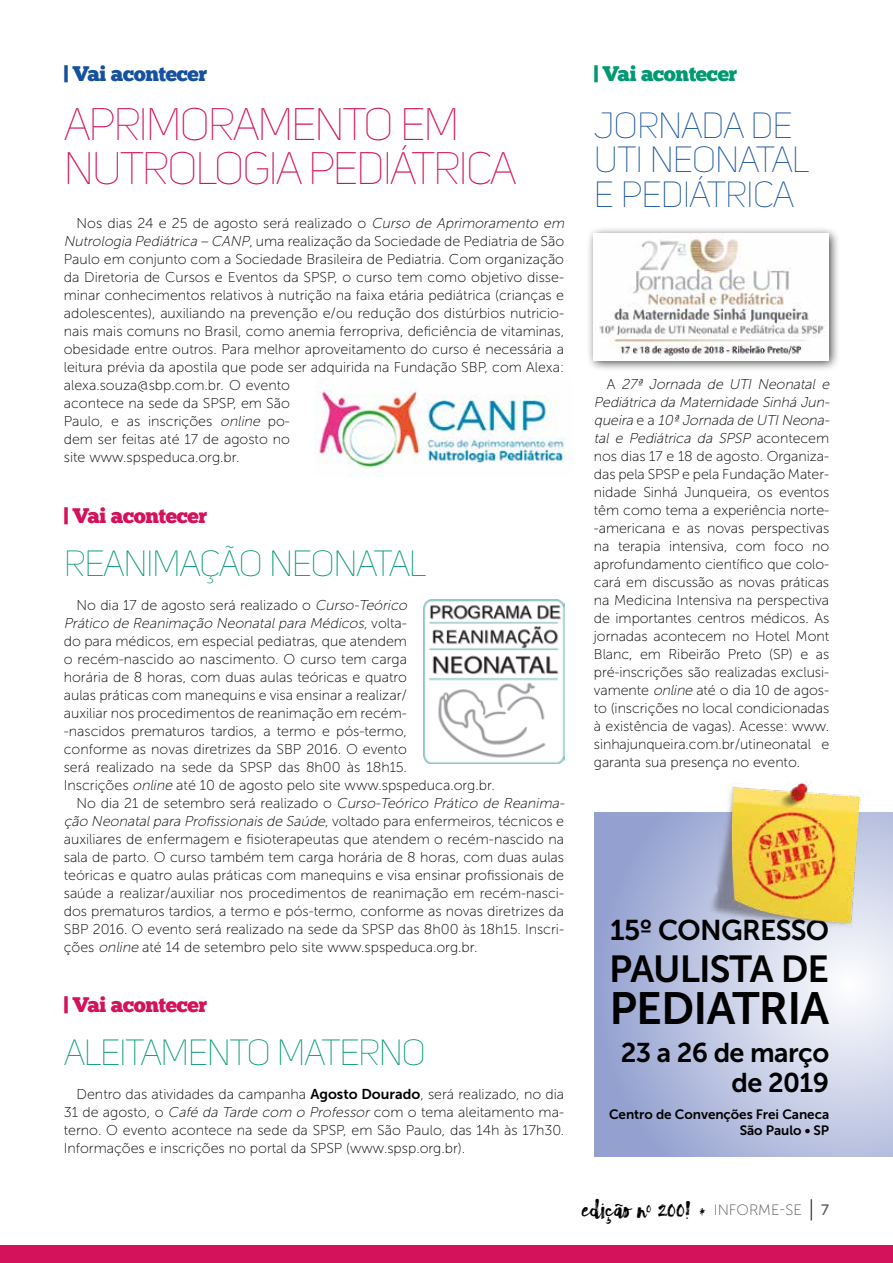
<style>
.page{position:relative;width:893px;height:1263px;background:#fff}
.page>*{position:absolute;margin:0;border:0;box-sizing:border-box;transform-origin:0 0}
.t1{font:45px/43.5px "Uni Sans Thin CAPS";letter-spacing:-.05em;color:#d4115b}
.t2{font:45px "Museo Sans 700";letter-spacing:-.02em;color:#000}
.t3{font:37.5px "Museo Sans 700";letter-spacing:-.025em;color:#000}
.t4{font:36px "Uni Sans Thin CAPS";letter-spacing:-.04em;color:#009973}
.t5{font:36px/34.5px "Uni Sans Thin CAPS";letter-spacing:-.03em;color:#15519e}
.t6{font:28.5px "Museo Sans 700";letter-spacing:-.025em;color:#000}
.t7{font:27px "The Treasured Years Script";letter-spacing:.01em;color:#000}
.t8{font:27px/29.5px "Museo Sans 700";letter-spacing:-.02em;color:#000;text-align:right}
.t9{font:21px "Chunk Five Ex";letter-spacing:-.02em;color:#d4115b}
.t10{font:21px "Chunk Five Ex";letter-spacing:-.02em;color:#15519e}
.t11{font:21px "Chunk Five Ex";letter-spacing:-.02em;color:#009973}
.t12{font:15px "Museo Sans 500";color:#575756}
.t13{font:14.25px/18px "Museo Sans 100";color:#000}
.t14{font:italic 14.25px "Museo Sans 100";color:#000}
.t15{font:13.5px/16.2px "Museo Sans 700";letter-spacing:-.005em;color:#000;text-align:right}
.s1{font-style:italic}
.s2{font-style:normal}
.s3{font-family:"Museo Sans 700"}
.s4{font-family:"Museo Sans 100";font-size:15px;color:#575756}
</style>
<div class="page">
<svg style="left:811px;top:1199px;width:1px;height:21px"></svg>
<svg style="left:594px;top:812px;width:299px;height:345px;background:#bcc4e1"></svg>
<div style="left:0;top:1246px;width:893px;height:17px;background:#d4115b"></div>
<div style="left:586px;top:226px;width:254px;height:146px;background:#000;opacity:.75"></div>
<img style="left:594px;top:234px;width:235px;height:126px">
<img style="left:709px;top:781px;width:162px;height:153px">
<img style="left:315px;top:377px;width:257px;height:99px">
<img style="left:424px;top:600px;width:140px;height:163px">
<h3 class="t10" style="left:64px;top:58px;width:145px">| Vai acontecer</h3>
<h1 class="t1" style="left:64px;top:103px;width:454px">APRIMORAMENTO EM<br>NUTROLOGIA PEDIÁTRICA</h1>
<p class="t13" style="left:64px;top:214px;width:505px;text-indent:13px">Nos dias 24 e 25 de agosto será realizado o <span class="s1">Curso de Aprimoramento em Nutrologia Pediátrica – CANP</span>, uma realização da Sociedade de Pediatria de São Paulo em conjunto com a Sociedade Brasileira de Pediatria. Com organização da Diretoria de Cursos e Eventos da SPSP, o curso tem como objetivo disse&shy;minar conhecimentos relativos à nutrição na faixa etária pediátrica (crianças e adolescentes), auxiliando na prevenção e/ou redução dos distúrbios nutricio&shy;nais mais comuns no Brasil, como anemia ferropriva, deficiência de vitaminas, obesidade entre outros. Para melhor aproveitamento do curso é necessária a leitura prévia da apostila que pode ser adquirida na Fundação SBP, com Alexa: alexa.souza@sbp.com.br. O evento<br>acontece na sede da SPSP, em São<br>Paulo, e as inscrições <span class="s1">online</span> po-<br>dem ser feitas até 17 de agosto no<br>site www.spspeduca.org.br.</p>
<h3 class="t9" style="left:64px;top:500px;width:145px">| Vai acontecer</h3>
<h3 class="t4" style="left:64px;top:543px;width:364px">REANIMAÇÃO NEONATAL</h3>
<p class="t13" style="left:77px;top:596px;width:335px">No dia 17 de agosto será realizado o <span class="s1">Curso-Teórico</span></p>
<p class="t14" style="left:64px;top:616px;width:345px">Prático de Reanimação Neonatal para Médicos<span class="s2">, v o l t a -</span></p>
<p class="t13" style="left:64px;top:632px;width:345px">do para médicos, em especial pediatras, que atendem</p>
<p class="t13" style="left:64px;top:650px;width:345px">o recém-nascido ao nascimento. O curso tem carga</p>
<p class="t13" style="left:64px;top:668px;width:345px">horária de 8 horas, com duas aulas teóricas e quatro</p>
<p class="t13" style="left:64px;top:686px;width:345px">aulas práticas com manequins e visa ensinar a realizar/</p>
<p class="t13" style="left:64px;top:704px;width:345px">auxiliar nos procedimentos de reanimação em recém-</p>
<p class="t13" style="left:64px;top:722px;width:345px">-nascidos prematuros tardios, a termo e pós-termo,</p>
<p class="t13" style="left:64px;top:740px;width:345px">conforme as novas diretrizes da SBP 2016. O evento</p>
<p class="t13" style="left:64px;top:758px;width:345px">será realizado na sede da SPSP das 8h00 às 18h15.</p>
<p class="t13" style="left:64px;top:776px;width:432px">Inscrições <span class="s1">online</span> até 10 de agosto pelo site www.spspeduca.org.br.</p>
<p class="t13" style="left:77px;top:794px;width:492px">N o d i a 2 1 d e s ete m b ro s e rá re a l i za d o o <span class="s1">Curso-Teórico Prático de Reanima-</span></p>
<p class="t14" style="left:64px;top:814px;width:502px">ção Neonatalpara Profissionais de Saúde<span class="s2">, vo lta d o p a ra e n fe r m e i ro s , té c n i c o s e</span></p>
<p class="t13" style="left:64px;top:830px;width:502px">auxiliares de enfermagem e fisioterapeutas que atendem o recém-nascido na</p>
<p class="t13" style="left:64px;top:848px;width:502px">sala de parto. O curso também tem carga horária de 8 horas, com duas aulas</p>
<p class="t13" style="left:64px;top:866px;width:502px">teóricas e quatro aulas práticas com manequins e visa ensinar profissionais de</p>
<p class="t13" style="left:64px;top:884px;width:502px">saúde a realizar/auxiliar nos procedimentos de reanimação em recém-nasci-</p>
<p class="t13" style="left:64px;top:902px;width:502px">dos prematuros tardios, a termo e pós-termo, conforme as novas diretrizes da</p>
<p class="t13" style="left:64px;top:920px;width:502px">SBP 2016. O evento será realizado na sede da SPSP das 8h00 às 18h15. Inscri-</p>
<p class="t13" style="left:64px;top:938px;width:415px">ções <span class="s1">online</span> até 14 de setembro pelo site www.spspeduca.org.br.</p>
<h3 class="t9" style="left:64px;top:989px;width:145px">| Vai acontecer</h3>
<h3 class="t4" style="left:64px;top:1032px;width:364px">ALEITAMENTO MATERNO</h3>
<p class="t13" style="left:64px;top:1085px;width:502px;text-align:justify;text-indent:13px">Dentro das atividades da campanha <span class="s3">Agosto Dourado</span>, será realizado, no dia 31 de agosto, o <span class="s1">Café da Tarde com o Professor</span> com o tema aleitamento ma&shy;terno. O evento acontece na sede da SPSP, em São Paulo, das 14h às 17h30.<br>Informações e inscrições no portal da SPSP (www.spsp.org.br).</p>
<h3 class="t11" style="left:594px;top:58px;width:145px">| Vai acontecer</h3>
<h3 class="t5" style="left:594px;top:108px;width:217px">JORNADA DE<br>UTI NEONATAL<br>E PEDIÁTRICA</h3>
<p class="t13" style="left:594px;top:375px;width:240px;text-indent:13px">A <span class="s1">27ª Jornada de UTI Neonatal e Pediátrica da Maternidade Sinhá Jun&shy;queira</span> e a <span class="s1">10ª Jornada de UTINeona&shy;tal e Pediátrica da SPSP</span> a c o n t e c e m nos dias 17 e 18 de agosto. Organiza&shy;das pela SPSP e pela Fundação Mater&shy;nidade Sinhá Junqueira, os eventos têm como tema a experiência norte--americana e as novas perspectivas na terapia intensiva, com foco no aprofundamento científico que colo&shy;cará em discussão as novas práticas na Medicina Intensiva na perspectiva de importantes centros médicos. As jornadas acontecem no Hotel Mont Blanc, em Ribeirão Preto (SP) e as pré-inscrições são realizadas exclusi&shy;vamente <span class="s1">online</span> até o dia 10 de agos&shy;to (inscrições no local condicionadas à existência de vagas). Acesse: www. sinhajunqueira.com.br/utineonatal e garanta sua presença no evento.</p>
<h3 class="t6" style="left:610px;top:914px;width:221px">15º CONGRESSO</h3>
<h2 class="t3" style="left:609px;top:948px;width:221px">PAULISTA DE</h2>
<h1 class="t2" style="left:610px;top:983px;width:221px">PEDIATRIA</h1>
<h3 class="t8" style="left:621px;top:1038px;width:210px">23 a 26 de março de 2019</h3>
<p class="t15" style="left:609px;top:1106px;width:222px">Centro de Convenções Frei Caneca<br>São Paulo • SP</p>
<h3 class="t7" style="left:582px;top:1191px;width:222px">edição n<sup>0</sup> 200! <span class="s4">INFORME-SE</span></h3>
<p class="t12" style="left:821px;top:1202px;width:9px">7</p>
<h3 class="t7" style="left:700px;top:1196px;width:8px">*</h3>
</div>
